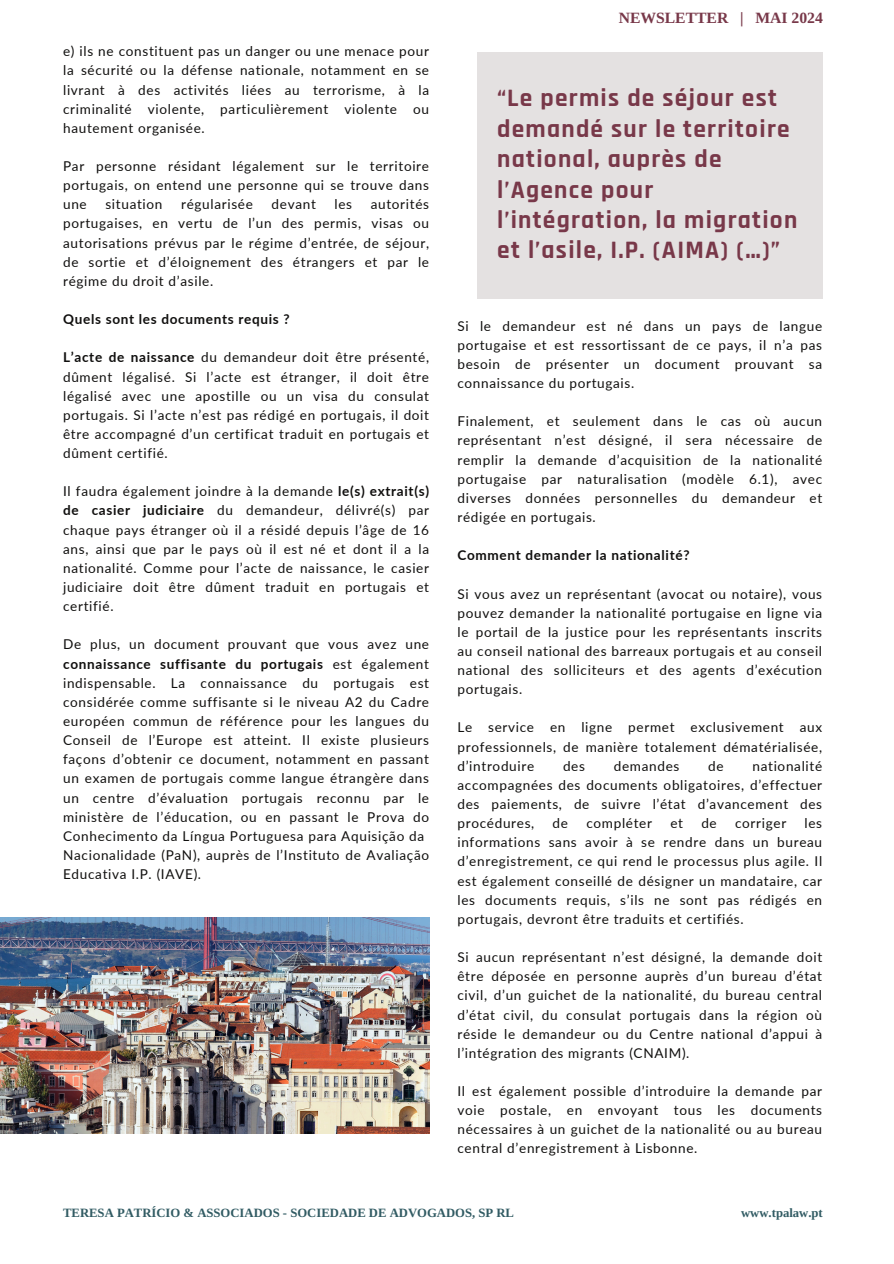
<style>
.page{position:relative;width:894px;height:1264px;background:#fff}
.page>*{position:absolute;margin:0;border:0;box-sizing:border-box;transform-origin:0 0}
.t1{font:700 25.35px/30.3px "Rajdhani";letter-spacing:.05em;color:#783849}
.t2{font:700 15.6px "Libra Serif Modern";color:#783849}
.t3{font:13.5px/19.2px "Lato";letter-spacing:.05em;color:#100f0e;text-align:justify}
.t4{font:700 13.5px "Lato";letter-spacing:.05em;color:#100f0e}
.t5{font:700 12.75px "Libra Serif Modern";color:#315b63}
.s1{font-weight:700}
</style>
<div class="page">
<div style="left:477px;top:52px;width:345px;height:246px;background:#e4e1e1"></div>
<img style="left:0;top:917px;width:430px;height:216px">
<h2 class="t3" style="left:63px;top:41px;width:367px">e) ils ne constituent pas un danger ou une menace pour la sécurité ou la défense nationale, notamment en se livrant à des activités liées au terrorisme, à la criminalité violente, particulièrement violente ou hautement organisée.</h2>
<p class="t3" style="left:63px;top:156px;width:367px">Par personne résidant légalement sur le territoire portugais, on entend une personne qui se trouve dans une</p>
<p class="t3" style="left:105px;top:194px;width:59px">situation</p>
<p class="t3" style="left:181px;top:194px;width:73px">régularisée</p>
<p class="t3" style="left:271px;top:194px;width:46px">devant</p>
<p class="t3" style="left:334px;top:194px;width:19px">les</p>
<p class="t3" style="left:63px;top:194px;width:367px;text-indent:307px">autorités portugaises, en vertu de l’un des permis, visas ou autorisations prévus par le régime d’entrée, de séjour, de sortie et d’éloignement des étrangers et par le régime du droit d’asile.</p>
<p class="t4" style="left:63px;top:311px;width:228px">Quels sont les documents requis ?</p>
<h4 class="t3" style="left:63px;top:347px;width:367px"><span class="s1">L’acte de naissance</span> du demandeur doit être présenté, dûment légalisé. Si l’acte est étranger, il doit être légalisé avec une apostille ou un visa du consulat portugais. Si l’acte n’est pas rédigé en portugais, il doit être accompagné d’un certificat traduit en portugais et dûment certifié.</h4>
<p class="t3" style="left:63px;top:481px;width:367px">Il faudra également joindre à la demande <span class="s1">le(s) extrait(s) de casier judiciaire</span> du demandeur, délivré(s) par chaque pays étranger où il a résidé depuis l’âge de 16 ans, ainsi que par le pays où il est né et dont il a la nationalité. Comme pour l’acte de naissance, le casier judiciaire doit être dûment traduit en portugais et certifié.</p>
<p class="t3" style="left:63px;top:634px;width:367px">De plus, un document prouvant que vous avez une <span class="s1">connaissance suffisante du portugais</span> est également indispensable. La connaissance du portugais est considérée comme suffisante si le niveau A2 du Cadre européen commun de référence pour les langues du Conseil de l’Europe est atteint. Il existe plusieurs façons d’obtenir ce document, notamment en passant un examen de portugais comme langue étrangère dans un centre d’évaluation portugais reconnu par le ministère de l’éducation, ou en passant le Prova do Conhecimento da Língua Portuguesa para Aquisição da</p>
<p class="t3" style="left:63px;top:845px;width:367px">Nacionalidade (PaN), auprès de l’Instituto de Avaliação<br>Educativa I.P. (IAVE).</p>
<p class="t2" style="left:618px;top:9px;width:205px">NEWSLETTER | MAI 2024</p>
<p class="t1" style="left:497px;top:84px;width:301px">“Le permis de séjour est demandé sur le territoire national, auprès de l’Agence pour l’intégration, la migration et l’asile, I.P. (AIMA) (…)”</p>
<p class="t3" style="left:457px;top:316px;width:366px">Si le demandeur est né dans un pays de langue portugaise et est ressortissant de ce pays, il n’a pas besoin de présenter un document prouvant sa connaissance du portugais.</p>
<p class="t3" style="left:457px;top:411px;width:366px">Finalement, et seulement dans le cas où aucun représentant n’est désigné, il sera nécessaire de remplir la demande d’acquisition de la nationalité portugaise par naturalisation (modèle 6.1), avec diverses données personnelles du demandeur et rédigée en portugais.</p>
<h1 class="t4" style="left:457px;top:547px;width:233px">Comment demander la nationalité?</h1>
<p class="t3" style="left:457px;top:583px;width:366px">Si vous avez un représentant (avocat ou notaire), vous pouvez demander la nationalité portugaise en ligne via le portail de la justice pour les représentants inscrits au conseil national des barreaux portugais et au conseil national des solliciteurs et des agents d’exécution portugais.</p>
<p class="t3" style="left:457px;top:717px;width:366px">Le service en ligne permet exclusivement aux professionnels, de manière totalement dématérialisée, d’introduire</p>
<p class="t3" style="left:457px;top:756px;width:366px;text-indent:295px">nationalité accompagnées des documents obligatoires, d’effectuer des paiements, de suivre l’état d’avancement des procédures,</p>
<p class="t3" style="left:563px;top:756px;width:23px">des</p>
<p class="t3" style="left:613px;top:756px;width:67px">demandes</p>
<p class="t3" style="left:708px;top:756px;width:17px">de</p>
<p class="t3" style="left:457px;top:813px;width:366px;text-indent:347px">les informations sans avoir à se rendre dans un bureau d’enregistrement, ce qui rend le processus plus agile. Il est également conseillé de désigner un mandataire, car les documents requis, s’ils ne sont pas rédigés en portugais, devront être traduits et certifiés.</p>
<h4 class="t3" style="left:457px;top:947px;width:366px">Si aucun représentant n’est désigné, la demande doit être déposée en personne auprès d’un bureau d’état civil, d’un guichet de la nationalité, du bureau central d’état civil, du consulat portugais dans la région où réside le demandeur ou du Centre national d’appui à l’intégration des migrants (CNAIM).</h4>
<p class="t3" style="left:457px;top:1081px;width:366px">Il est également possible d’introduire la demande par voie postale, en envoyant tous les documents nécessaires à un guichet de la nationalité ou au bureau central d’enregistrement à Lisbonne.</p>
<p class="t3" style="left:552px;top:813px;width:17px">de</p>
<p class="t3" style="left:586px;top:813px;width:67px">compléter</p>
<p class="t3" style="left:670px;top:813px;width:14px">et</p>
<p class="t3" style="left:701px;top:813px;width:17px">de</p>
<p class="t3" style="left:734px;top:813px;width:53px">corriger</p>
<h3 class="t5" style="left:63px;top:1204px;width:452px">TERESA PATRÍCIO &amp; ASSOCIADOS - SOCIEDADE DE ADVOGADOS, SP RL</h3>
<h4 class="t5" style="left:740px;top:1204px;width:83px">www.tpalaw.pt</h4>
</div>
